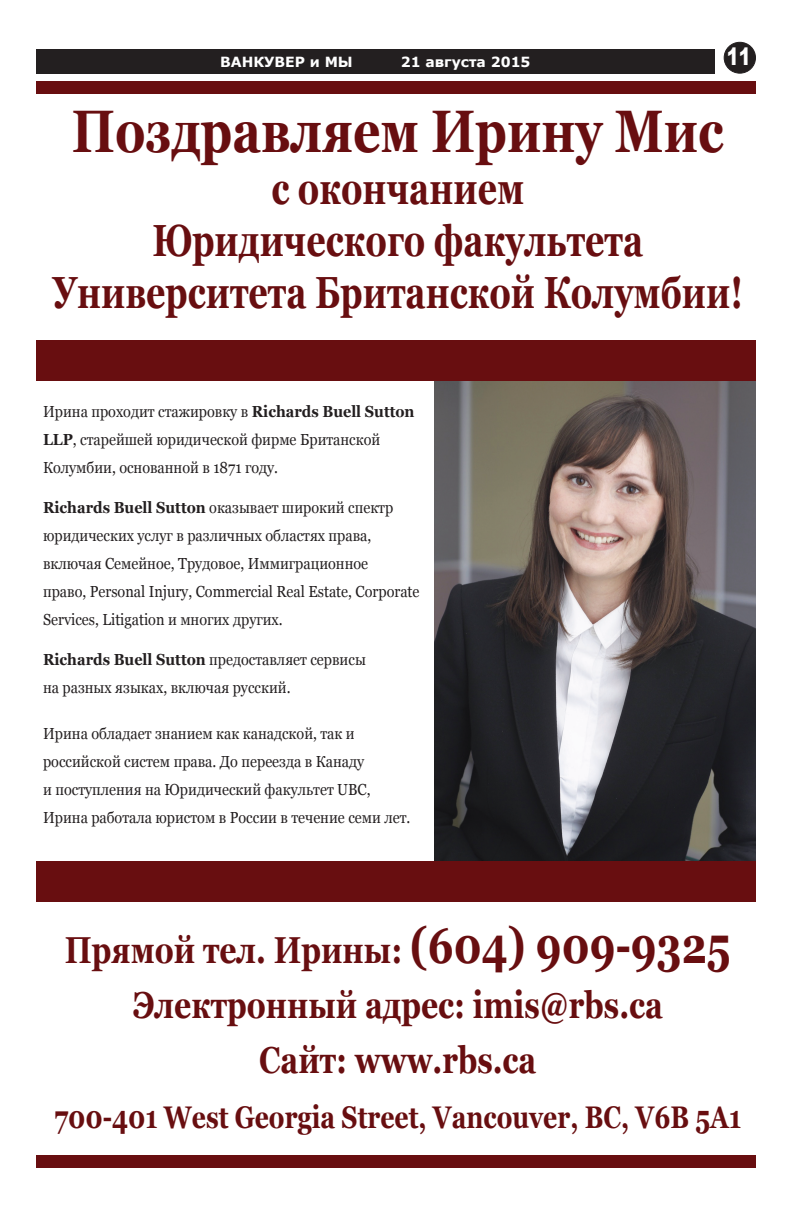
<style>
.page{position:relative;width:792px;height:1224px;background:#fff}
.page>*{position:absolute;margin:0;border:0;box-sizing:border-box;transform-origin:0 0}
.t1{font:700 60px "Georgia";color:#680e10;scale:.8 1}
.t2{font:700 45px "Georgia";color:#680e10;scale:.75 1}
.t3{font:700 37.5px "Georgia";color:#680e10;scale:.8 1}
.t4{font:700 31.2px "Georgia";color:#680e10;scale:.79 1}
.t5{font:900 24px "Arial";color:#fff;scale:.75 1}
.t6{font:16px/28px "Georgia";color:#231f20;scale:.9 1}
.t7{font:700 14px "Verdana";color:#fff}
.s1{font-weight:700}
.s2{font-size:50px}
</style>
<div class="page">
<div style="left:36px;top:50px;width:679px;height:24px;background:#231f20"></div>
<div style="left:724px;top:42px;width:31px;height:31px;background:#231f20;border-radius:50%"></div>
<div style="left:724px;top:42px;width:32px;height:32px;border:1px solid #231f20;border-radius:50%"></div>
<img style="left:435px;top:381px;width:321px;height:481px">
<div style="left:36px;top:81px;width:720px;height:12px;background:#680e10"></div>
<div style="left:36px;top:1155px;width:720px;height:12px;background:#680e10"></div>
<div style="left:36px;top:340px;width:720px;height:41px;background:#680e10"></div>
<div style="left:36px;top:862px;width:720px;height:40px;background:#680e10"></div>
<p class="t7" style="left:220px;top:53px;width:134px">ВАНКУВЕР и МЫ</p>
<p class="t7" style="left:401px;top:53px;width:131px">21 августа 2015</p>
<p class="t5" style="left:727px;top:39px;width:34px">11</p>
<p class="t1" style="left:72px;top:92px;width:816px">Поздравляем Ирину Мис</p>
<p class="t2" style="left:271px;top:159px;width:339px">с окончанием</p>
<p class="t2" style="left:152px;top:211px;width:656px">Юридического факультета</p>
<p class="t2" style="left:52px;top:263px;width:922px">Университета Британской Колумбии!</p>
<p class="t6" style="left:43px;top:398px;width:414px">Ирина проходит стажировку в <span class="s1">Richards Buell Sutton<br>LLP</span>, старейшей юридической фирме Британской</p>
<p class="t6" style="left:43px;top:454px;width:263px">Колумбии, основанной в 1871 году.</p>
<p class="t6" style="left:43px;top:494px;width:391px"><span class="s1">Richards Buell Sutton</span> оказывает широкий спектр юридических услуг в различных областях права,</p>
<p class="t6" style="left:43px;top:550px;width:363px">включая Семейное, Трудовое, Иммиграционное</p>
<p class="t6" style="left:43px;top:578px;width:420px">право, Personal Injury, Commercial Real Estate, Corporate<br>Services, Litigation и многих других.</p>
<p class="t6" style="left:43px;top:646px;width:360px"><span class="s1">Richards Buell Sutton</span> предоставляет сервисы</p>
<p class="t6" style="left:43px;top:674px;width:276px">на разных языках, включая русский.</p>
<p class="t6" style="left:43px;top:720px;width:348px">Ирина обладает знанием как канадской, так и</p>
<p class="t6" style="left:43px;top:748px;width:358px">российской систем права. До переезда в Канаду</p>
<p class="t6" style="left:43px;top:776px;width:366px">и поступления на Юридический факультет UBC,</p>
<p class="t6" style="left:43px;top:804px;width:410px">Ирина работала юристом в России в течение семи лет.</p>
<p class="t3" style="left:65px;top:926px;width:834px">Прямой тел. Ирины: <span class="s2">(604) 909-9325</span></p>
<p class="t3" style="left:133px;top:981px;width:664px">Электронный адрес: imis@rbs.ca</p>
<p class="t3" style="left:259px;top:1036px;width:348px">Сайт: www.rbs.ca</p>
<p class="t4" style="left:54px;top:1097px;width:871px">700-401 West Georgia Street, Vancouver, BC, V6B 5A1</p>
</div>
